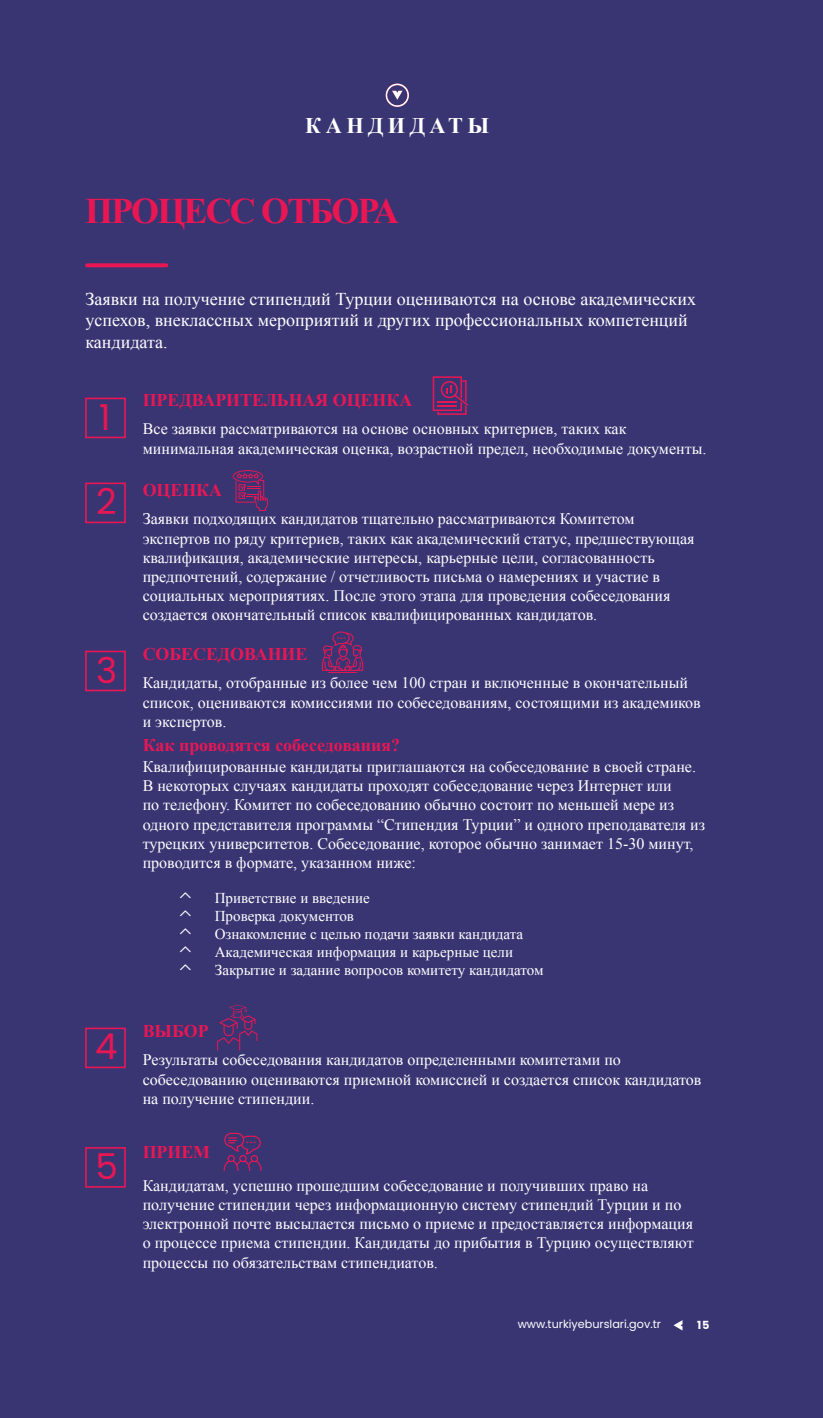
<style>
.page{position:relative;width:823px;height:1418px;background:#fff}
.page>*{position:absolute;margin:0;border:0;box-sizing:border-box;transform-origin:0 0}
.t1{font:700 36px "Times New Roman";letter-spacing:-.05em;color:#ea1654}
.t2{font:35.6px "Poppins";color:#ea1654}
.t3{font:700 22.2px "Times New Roman";letter-spacing:.2em;color:#fff}
.t4{font:18px/21.6px "Times New Roman";color:#fff}
.t5{font:700 17.8px "Times New Roman";color:#ea1654}
.t6{font:16px/19.2px "Times New Roman";color:#fff}
.t7{font:15px/18px "Times New Roman";color:#fff}
.t8{font:11.2px "Poppins";color:#fff}
.t9{font:700 11.2px "Poppins";color:#fff}
</style>
<div class="page">
<div style="left:0;top:0;width:822px;height:1417px;background:#393573"></div>
<div style="left:85px;top:397px;width:41px;height:41px;border:2px solid #ea1654"></div>
<div style="left:85px;top:482px;width:41px;height:41px;border:2px solid #ea1654"></div>
<div style="left:85px;top:650px;width:41px;height:41px;border:2px solid #ea1654"></div>
<div style="left:85px;top:1027px;width:41px;height:41px;border:2px solid #ea1654"></div>
<svg style="left:87px;top:263px;width:79px;height:4px"></svg>
<svg style="left:432px;top:376px;width:36px;height:39px"></svg>
<svg style="left:232px;top:470px;width:36px;height:41px"></svg>
<svg style="left:321px;top:631px;width:42px;height:42px"></svg>
<svg style="left:217px;top:1004px;width:40px;height:46px"></svg>
<div style="left:85px;top:1147px;width:41px;height:40px;border:2px solid #ea1654"></div>
<svg style="left:223px;top:1132px;width:38px;height:38px"></svg>
<svg style="left:385px;top:84px;width:23px;height:23px"></svg>
<svg style="left:673px;top:1320px;width:9px;height:10px"></svg>
<h3 class="t3" style="left:305px;top:111px;width:185px">КАНДИДАТЫ</h3>
<h1 class="t1" style="left:85px;top:186px;width:315px">ПРОЦЕСС ОТБОРА</h1>
<p class="t4" style="left:85px;top:287px;width:611px">Заявки на получение стипендий Турции оцениваются на основе академических успехов, внеклассных мероприятий и других профессиональных компетенций кандидата.</p>
<h2 class="t2" style="left:99px;top:396px;width:13px">1</h2>
<h2 class="t2" style="left:96px;top:481px;width:22px">2</h2>
<h2 class="t2" style="left:96px;top:649px;width:22px">3</h2>
<h2 class="t2" style="left:95px;top:1026px;width:24px">4</h2>
<h2 class="t2" style="left:95px;top:1145px;width:24px">5</h2>
<p class="t5" style="left:143px;top:387px;width:271px">ПРЕДВАРИТЕЛЬНАЯ ОЦЕНКА</p>
<p class="t6" style="left:143px;top:419px;width:565px">Все заявки рассматриваются на основе основных критериев, таких как минимальная академическая оценка, возрастной предел, необходимые документы.</p>
<p class="t5" style="left:143px;top:477px;width:81px">ОЦЕНКА</p>
<p class="t6" style="left:143px;top:509px;width:553px">Заявки подходящих кандидатов тщательно рассматриваются Комитетом экспертов по ряду критериев, таких как академический статус, предшествующая квалификация, академические интересы, карьерные цели, согласованность предпочтений, содержание / отчетливость письма о намерениях и участие в социальных мероприятиях. После этого этапа для проведения собеседования создается окончательный список квалифицированных кандидатов.</p>
<p class="t5" style="left:143px;top:641px;width:166px">СОБЕСЕДОВАНИЕ</p>
<p class="t6" style="left:143px;top:673px;width:559px">Кандидаты, отобранные из более чем 100 стран и включенные в окончательный список, оцениваются комиссиями по собеседованиям, состоящими из академиков и экспертов.</p>
<p class="t5" style="left:143px;top:733px;width:259px">Как проводятся собеседования?</p>
<p class="t6" style="left:143px;top:756px;width:563px">Квалифицированные кандидаты приглашаются на собеседование в своей стране.<br>В некоторых случаях кандидаты проходят собеседование через Интернет или<br>по телефону. Комитет по собеседованию обычно состоит по меньшей мере из одного представителя программы “Стипендия Турции” и одного преподавателя из турецких университетов. Собеседование, которое обычно занимает 15-30 минут, проводится в формате, указанном ниже:</p>
<p class="t7" style="left:215px;top:888px;width:330px">Приветствие и введение<br>Проверка документов<br>Ознакомление с целью подачи заявки кандидата Академическая информация и карьерные цели Закрытие и задание вопросов комитету кандидатом</p>
<p class="t5" style="left:143px;top:1018px;width:67px">ВЫБОР</p>
<p class="t6" style="left:143px;top:1050px;width:560px">Результаты собеседования кандидатов определенными комитетами по собеседованию оцениваются приемной комиссией и создается список кандидатов на получение стипендии.</p>
<p class="t5" style="left:143px;top:1139px;width:69px">ПРИЕМ</p>
<p class="t6" style="left:143px;top:1175px;width:552px">Кандидатам, успешно прошедшим собеседование и получивших право на получение стипендии через информационную систему стипендий Турции и по электронной почте высылается письмо о приеме и предоставляется информация о процессе приема стипендии. Кандидаты до прибытия в Турцию осуществляют процессы по обязательствам стипендиатов.</p>
<p class="t8" style="left:517px;top:1317px;width:145px">www.turkiyeburslari.gov.tr</p>
<p class="t9" style="left:696px;top:1318px;width:14px">15</p>
</div>
